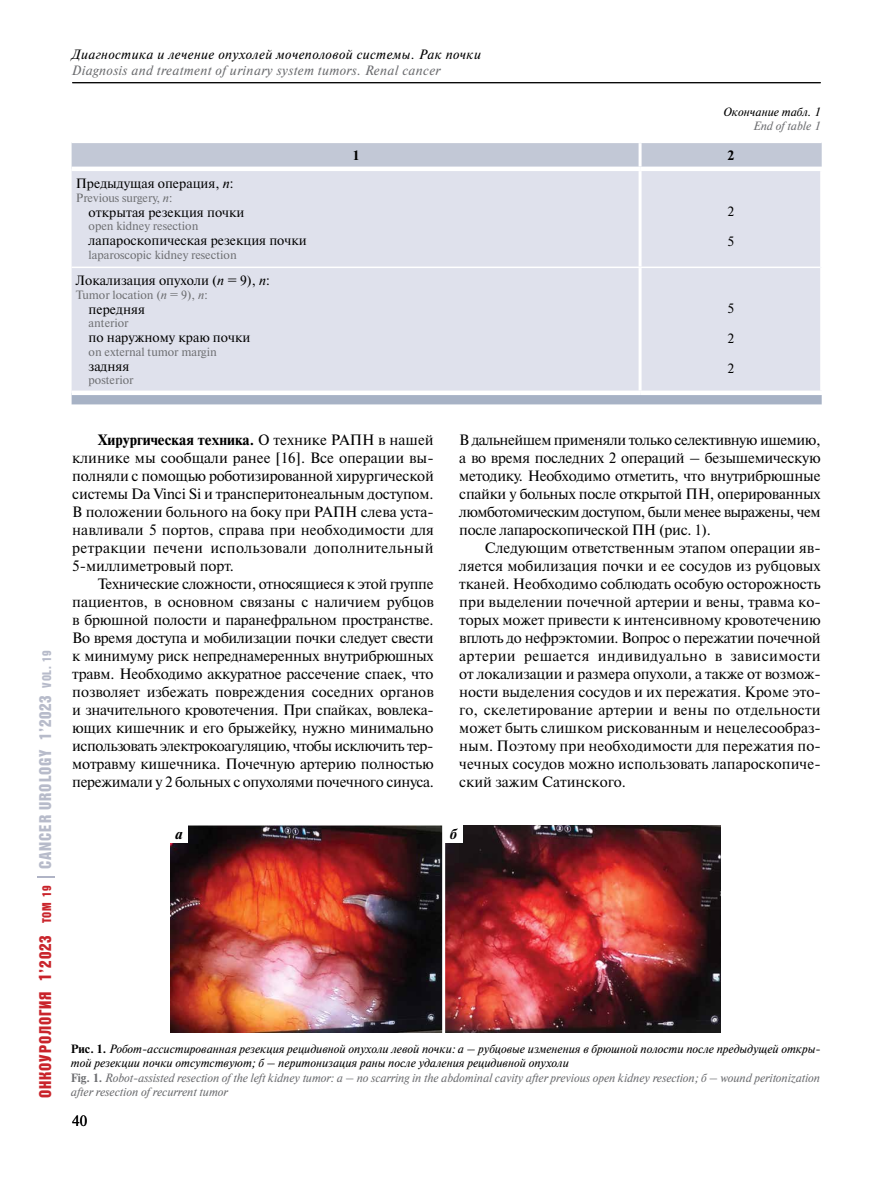
<style>
.page{position:relative;width:893px;height:1191px;background:#fff}
.page>*{position:absolute;margin:0;border:0;box-sizing:border-box;transform-origin:0 0}
.t1{font:16.5px "Bastion Kontrast Alt C";letter-spacing:.05em;color:#b7bbca}
.t2{font:15px/18px "Newton C";color:#000;text-align:justify}
.t3{font:italic 700 15px "Newton C";color:#000}
.t4{font:13.5px "Newton C";color:#000}
.t5{font:italic 13.5px "Newton C";letter-spacing:.03em;color:#000}
.t6{font:italic 13.5px "Newton C";letter-spacing:.03em;color:#6d6e71}
.t7{font:700 13.5px "Newton C";color:#000}
.t8{font:italic 12px/14.4px "Newton C";color:#000}
.t9{font:12px "Newton C";color:#6d6e71}
.t10{font:italic 12px "Newton C";color:#6d6e71}
.s1{font-style:italic}
.s2{color:#c9242b}
.s3{font-size:17.1px;color:#c9242b}
.s4{font-size:12.3px;color:#c9242b}
.s5{font-size:12.3px}
.s6{font-weight:700}
.s7{font-weight:700;font-style:normal}
.s8{font-weight:700;font-style:normal;color:#6d6e71}
.s9{color:#6d6e71}
</style>
<div class="page">
<svg style="left:38px;top:876px;width:17px;height:1px"></svg>
<hr style="left:72px;top:82px;width:749px;height:1px;background:#000">
<div style="left:72px;top:143px;width:750px;height:24px;background:#c2c8d6"></div>
<div style="left:72px;top:171px;width:748px;height:219px;background:#dfe1ec"></div>
<div style="left:72px;top:395px;width:750px;height:9px;background:#a7b2c5"></div>
<hr style="left:639px;top:143px;width:3px;height:24px;background:#fff">
<hr style="left:639px;top:171px;width:3px;height:95px;background:#fff">
<hr style="left:639px;top:268px;width:3px;height:122px;background:#fff">
<hr style="left:72px;top:266px;width:568px;height:2px;background:#fff">
<hr style="left:640px;top:266px;width:180px;height:2px;background:#fff">
<img style="left:171px;top:825px;width:550px;height:207px">
<hr style="left:442px;top:821px;width:3px;height:214px;background:#fff">
<div style="left:171px;top:825px;width:17px;height:17px;background:#fff"></div>
<div style="left:445px;top:825px;width:17px;height:17px;background:#fff"></div>
<p class="t5" style="left:72px;top:47px;width:411px">Диагностика и лечение опухолей мочеполовой системы. Рак почки</p>
<p class="t6" style="left:72px;top:63px;width:370px">Diagnosis and treatment of urinary system tumors. Renal cancer</p>
<p class="t8" style="left:724px;top:105px;width:98px">Окончание табл. 1</p>
<p class="t10" style="left:753px;top:120px;width:68px">End of table 1</p>
<p class="t4" style="left:76px;top:176px;width:159px">Предыдущая операция, <span class="s1">n</span>:</p>
<p class="t9" style="left:76px;top:191px;width:98px">Previous surgery, <span class="s1">n</span>:</p>
<p class="t4" style="left:89px;top:205px;width:157px">открытая резекция почки</p>
<p class="t9" style="left:89px;top:220px;width:111px">open kidney resection</p>
<p class="t4" style="left:89px;top:233px;width:220px">лапароскопическая резекция почки</p>
<p class="t9" style="left:89px;top:248px;width:150px">laparoscopic kidney resection</p>
<p class="t4" style="left:76px;top:273px;width:196px">Локализация опухоли (<span class="s1">n</span> = 9), <span class="s1">n</span>:</p>
<p class="t9" style="left:76px;top:288px;width:133px">Tumor location (<span class="s1">n</span> = 9), <span class="s1">n</span>:</p>
<p class="t4" style="left:89px;top:302px;width:58px">передняя</p>
<p class="t9" style="left:89px;top:317px;width:41px">anterior</p>
<p class="t4" style="left:89px;top:330px;width:163px">по наружному краю почки</p>
<p class="t9" style="left:89px;top:345px;width:130px">on external tumor margin</p>
<p class="t4" style="left:89px;top:359px;width:42px">задняя</p>
<p class="t9" style="left:89px;top:374px;width:46px">posterior</p>
<p class="t7" style="left:352px;top:148px;width:8px">1</p>
<p class="t7" style="left:727px;top:148px;width:8px">2</p>
<p class="t4" style="left:727px;top:204px;width:8px">2</p>
<p class="t4" style="left:727px;top:234px;width:8px">5</p>
<p class="t4" style="left:727px;top:301px;width:8px">5</p>
<p class="t4" style="left:727px;top:331px;width:8px">2</p>
<p class="t4" style="left:727px;top:361px;width:8px">2</p>
<p class="t1" style="left:37px;top:1097px;width:448px;rotate:-90deg"><span class="s2">ОНКОУРОЛОГИЯ</span> <span class="s3">1</span><span class="s2">’2023</span> <span class="s4">ТОМ 19</span> CANCER UROLOGY 1’2023 <span class="s5">VOL. 19</span></p>
<p class="t2" style="left:72px;top:431px;width:363px;text-indent:26px"><span class="s6">Хирургическая техника.</span> О технике РАПН в нашей клинике мы сообщали ранее [16]. Все операции вы&shy;полняли с помощью роботизированной хирургической системы Da Vinci Si и трансперитонеальным доступом.<br>В положении больного на боку при РАПН слева уста&shy;навливали 5 портов, справа при необходимости для ретракции печени использовали дополнительный 5-миллиметровый порт.</p>
<p class="t2" style="left:72px;top:575px;width:363px;text-indent:26px">Технические сложности, относящиеся к этой группе пациентов, в основном связаны с наличием рубцов в брюшной полости и паранефральном пространстве.<br>Во время доступа и мобилизации почки следует свести к минимуму риск непреднамеренных внутрибрюшных травм. Необходимо аккуратное рассечение спаек, что позволяет избежать повреждения соседних органов и значительного кровотечения. При спайках, вовлека&shy;ющих кишечник и его брыжейку, нужно минимально использовать электрокоагуляцию, чтобы исключить тер&shy;мотравму кишечника. Почечную артерию полностью пережимали у 2 больных с опухолями почечного синуса.</p>
<p class="t2" style="left:459px;top:431px;width:363px">В дальнейшем применяли только селективную ишемию, а во время последних 2 операций – безышемическую методику. Необходимо отметить, что внутрибрюшные спайки у больных после открытой ПН, оперированных люмботомическим доступом, были менее выражены, чем после лапароскопической ПН (рис. 1).</p>
<p class="t2" style="left:459px;top:539px;width:363px;text-indent:26px">Следующим ответственным этапом операции яв&shy;ляется мобилизация почки и ее сосудов из рубцовых тканей. Необходимо соблюдать особую осторожность при выделении почечной артерии и вены, травма ко&shy;торых может привести к интенсивному кровотечению вплоть до нефрэктомии. Вопрос о пережатии почечной артерии решается индивидуально в зависимости от локализации и размера опухоли, а также от возмож&shy;ности выделения сосудов и их пережатия. Кроме это&shy;го, скелетирование артерии и вены по отдельности может быть слишком рискованным и нецелесообраз&shy;ным. Поэтому при необходимости для пережатия по&shy;чечных сосудов можно использовать лапароскопиче&shy;ский зажим Сатинского.</p>
<p class="t3" style="left:175px;top:825px;width:9px">а</p>
<p class="t3" style="left:450px;top:825px;width:9px">б</p>
<p class="t8" style="left:71px;top:1041px;width:751px"><span class="s7">Рис. 1.</span> Робот-ассистированная резекция рецидивной опухоли левой почки: а – рубцовые изменения в брюшной полости после предыдущей откры&shy;той резекции почки отсутствуют; б – перитонизация раны после удаления рецидивной опухоли<br><span class="s8">Fig. 1.</span> <span class="s9">Robot-assisted resection of the left kidney tumor: а – no scarring in the abdominal cavity after previous open kidney resection; б – wound peritonization after resection of recurrent tumor</span></p>
<p class="t2" style="left:72px;top:1112px;width:17px">40</p>
</div>
